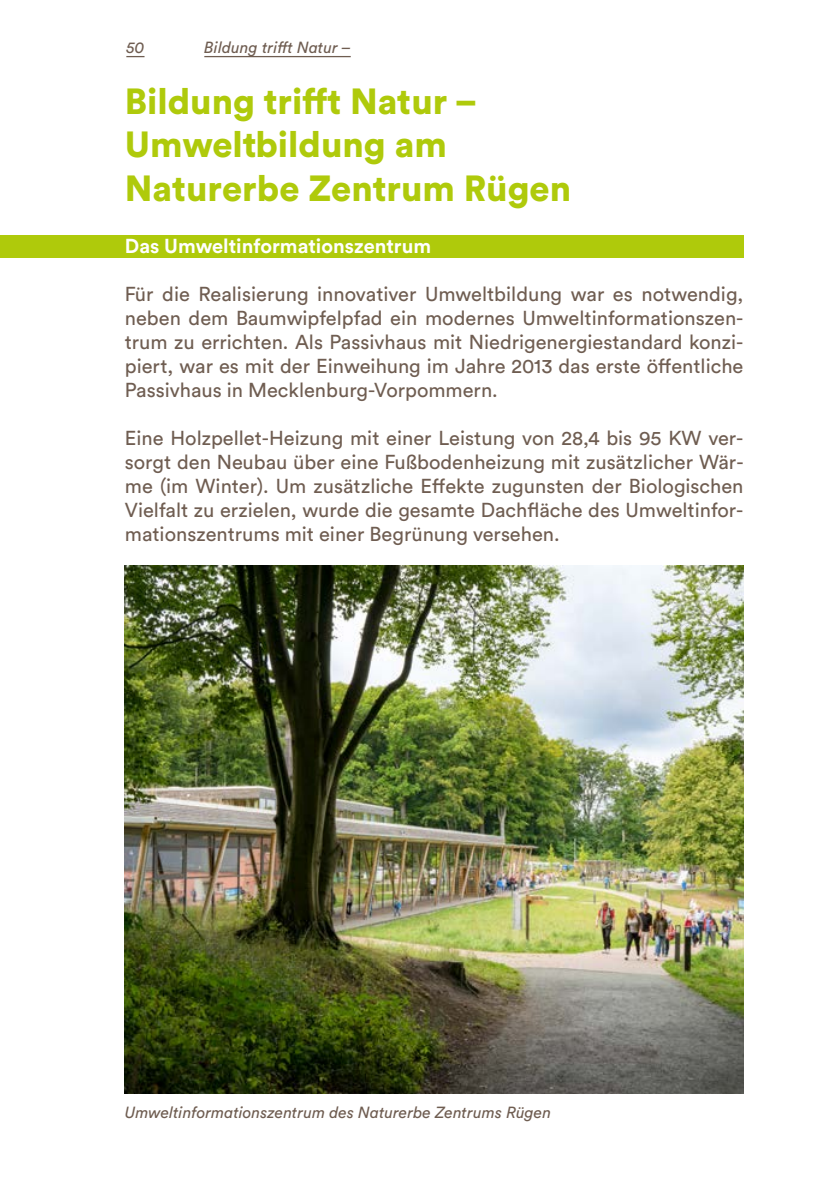
<style>
.page{position:relative;width:840px;height:1191px;background:#fff}
.page>*{position:absolute;margin:0;border:0;box-sizing:border-box;transform-origin:0 0}
.t1{font:900 36px/43.2px "Circular Pro";color:#afca0b}
.t2{font:20px/24px "Circular Pro";color:#6f5d51;text-align:justify}
.t3{font:700 20px "Circular Pro";color:#fff}
.t4{font:italic 16px "Circular Pro";color:#6f5d51}
</style>
<div class="page">
<svg style="left:126px;top:56px;width:18px;height:1px"></svg>
<div style="left:0;top:235px;width:743px;height:22px;background:#afca0b"></div>
<img style="left:125px;top:565px;width:618px;height:528px">
<hr style="left:204px;top:56px;width:146px;height:1px;background:#6f5d51">
<p class="t4" style="left:204px;top:37px;width:149px">Bildung trifft Natur –</p>
<p class="t4" style="left:126px;top:37px;width:20px">50</p>
<h1 class="t1" style="left:125px;top:79px;width:447px">Bildung trifft Natur –<br>Umweltbildung am<br>Naturerbe Zentrum Rügen</h1>
<p class="t3" style="left:125px;top:232px;width:307px">Das Umweltinformationszentrum</p>
<p class="t2" style="left:125px;top:281px;width:619px">Für die Realisierung innovativer Umweltbildung war es notwendig, neben dem Baumwipfelpfad ein modernes Umweltinformationszen&shy;trum zu errichten. Als Passivhaus mit Niedrigenergiestandard konzi&shy;piert, war es mit der Einweihung im Jahre 2013 das erste öffentliche Passivhaus in Mecklenburg-Vorpommern.</p>
<p class="t2" style="left:125px;top:425px;width:620px">Eine Holzpellet-Heizung mit einer Leistung von 28,4 bis 95 KW ver&shy;sorgt den Neubau über eine Fußbodenheizung mit zusätzlicher Wär&shy;me (im Winter). Um zusätzliche Effekte zugunsten der Biologischen Vielfalt zu erzielen, wurde die gesamte Dachfläche des Umweltinfor&shy;mationszentrums mit einer Begrünung versehen.</p>
<p class="t4" style="left:125px;top:1101px;width:427px">Umweltinformationszentrum des Naturerbe Zentrums Rügen</p>
</div>
